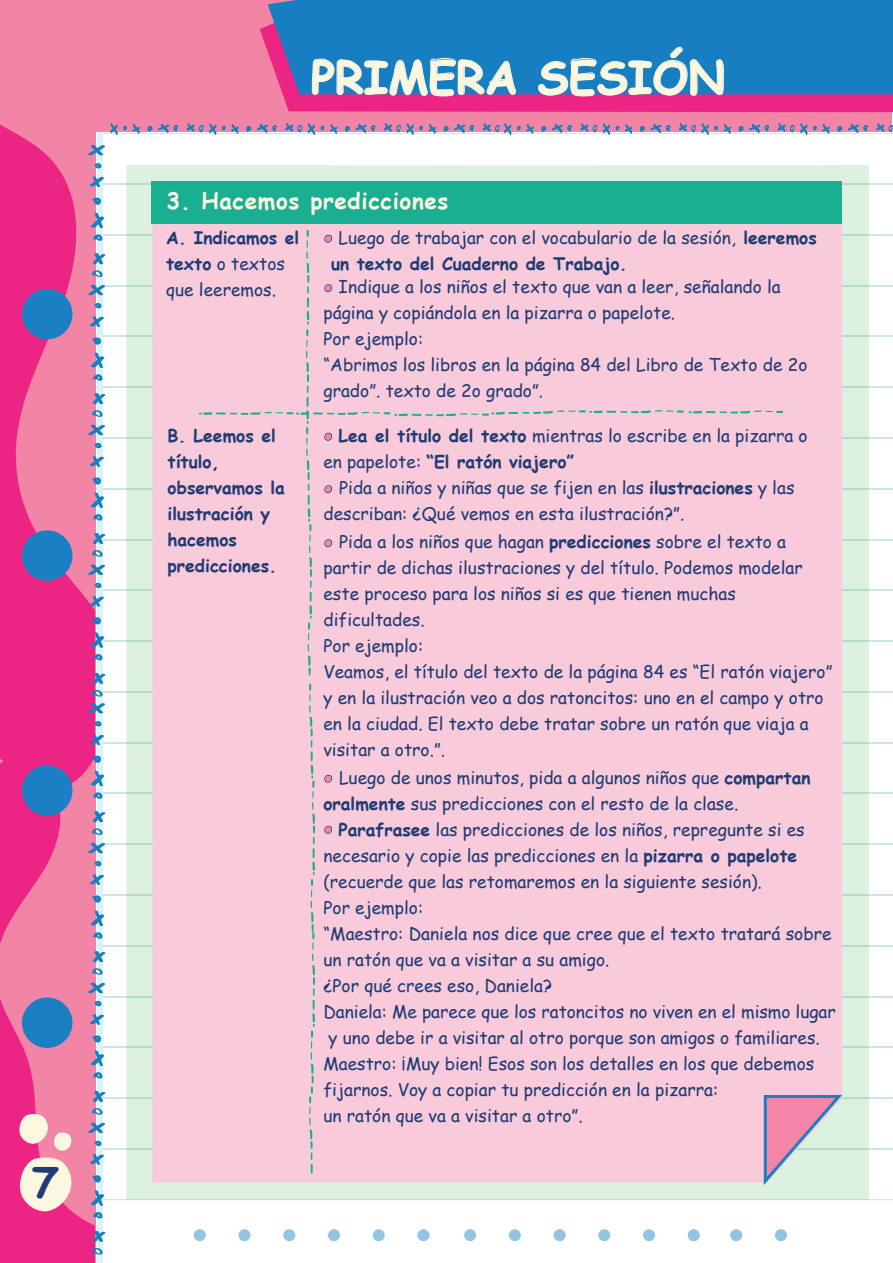
<style>
.page{position:relative;width:893px;height:1263px;background:#fff}
.page>*{position:absolute;margin:0;border:0;box-sizing:border-box;transform-origin:0 0}
.t1{font:700 45px "Comic Sans MS";color:#fbf6e0}
.t2{font:700 42.3px "Comic Sans MS";color:#203b75;scale:1.04 1}
.t3{font:700 22.5px "Comic Sans MS";letter-spacing:.025em;color:#faf6e1}
.t4{font:17.4px/26px "Comic Sans MS";color:#1f3c74}
.t5{font:700 17.4px/26px "Comic Sans MS";color:#1f3c74}
.s1{font-weight:700}
</style>
<div class="page">
<hr style="left:0;top:133px;width:893px;height:1px;background:#0f769e">
<hr style="left:0;top:1199px;width:893px;height:1px;background:#0f769e">
<hr style="left:0;top:1148px;width:893px;height:1px;background:#0f769e">
<hr style="left:0;top:1097px;width:893px;height:1px;background:#0f769e">
<hr style="left:0;top:1047px;width:893px;height:1px;background:#0f769e">
<hr style="left:0;top:996px;width:893px;height:1px;background:#0f769e">
<hr style="left:0;top:945px;width:893px;height:1px;background:#0f769e">
<hr style="left:0;top:894px;width:893px;height:1px;background:#0f769e">
<hr style="left:0;top:844px;width:893px;height:1px;background:#0f769e">
<hr style="left:0;top:793px;width:893px;height:1px;background:#0f769e">
<hr style="left:0;top:742px;width:893px;height:1px;background:#0f769e">
<hr style="left:0;top:691px;width:893px;height:1px;background:#0f769e">
<hr style="left:0;top:640px;width:893px;height:2px;background:#0f769e">
<hr style="left:0;top:590px;width:893px;height:1px;background:#0f769e">
<hr style="left:0;top:539px;width:893px;height:1px;background:#0f769e">
<hr style="left:0;top:488px;width:893px;height:1px;background:#0f769e">
<hr style="left:0;top:437px;width:893px;height:2px;background:#0f769e">
<hr style="left:0;top:387px;width:893px;height:1px;background:#0f769e">
<hr style="left:0;top:336px;width:893px;height:1px;background:#0f769e">
<hr style="left:0;top:285px;width:893px;height:1px;background:#0f769e">
<hr style="left:0;top:234px;width:893px;height:1px;background:#0f769e">
<hr style="left:0;top:184px;width:893px;height:1px;background:#0f769e">
<div style="left:97px;top:0;width:6px;height:1262px;background:#daf2fb"></div>
<div style="left:0;top:0;width:96px;height:1262px;background:#f285a6"></div>
<div style="left:94px;top:0;width:798px;height:132px;background:#f285a6"></div>
<svg style="left:147px;top:124px;width:31px;height:9px"></svg>
<svg style="left:133px;top:124px;width:7px;height:10px"></svg>
<svg style="left:110px;top:123px;width:17px;height:12px"></svg>
<svg style="left:285px;top:123px;width:17px;height:9px"></svg>
<svg style="left:257px;top:124px;width:20px;height:9px"></svg>
<svg style="left:246px;top:126px;width:5px;height:6px"></svg>
<svg style="left:222px;top:124px;width:17px;height:10px"></svg>
<svg style="left:187px;top:123px;width:29px;height:12px"></svg>
<svg style="left:356px;top:124px;width:19px;height:9px"></svg>
<svg style="left:345px;top:126px;width:5px;height:6px"></svg>
<svg style="left:330px;top:124px;width:7px;height:10px"></svg>
<svg style="left:308px;top:123px;width:16px;height:12px"></svg>
<svg style="left:443px;top:124px;width:31px;height:9px"></svg>
<svg style="left:429px;top:124px;width:7px;height:10px"></svg>
<svg style="left:384px;top:123px;width:39px;height:12px"></svg>
<svg style="left:580px;top:123px;width:17px;height:9px"></svg>
<svg style="left:552px;top:124px;width:20px;height:9px"></svg>
<svg style="left:541px;top:126px;width:5px;height:6px"></svg>
<svg style="left:517px;top:124px;width:17px;height:10px"></svg>
<svg style="left:483px;top:123px;width:28px;height:12px"></svg>
<svg style="left:651px;top:124px;width:19px;height:9px"></svg>
<svg style="left:640px;top:126px;width:5px;height:6px"></svg>
<svg style="left:625px;top:124px;width:7px;height:10px"></svg>
<svg style="left:603px;top:123px;width:16px;height:12px"></svg>
<svg style="left:738px;top:124px;width:31px;height:9px"></svg>
<svg style="left:724px;top:124px;width:7px;height:10px"></svg>
<svg style="left:679px;top:123px;width:39px;height:12px"></svg>
<svg style="left:876px;top:123px;width:17px;height:9px"></svg>
<svg style="left:848px;top:124px;width:20px;height:9px"></svg>
<svg style="left:837px;top:126px;width:5px;height:6px"></svg>
<svg style="left:813px;top:124px;width:17px;height:10px"></svg>
<svg style="left:778px;top:123px;width:29px;height:12px"></svg>
<svg style="left:0;top:124px;width:94px;height:610px;fill:#ec2584"></svg>
<svg style="left:92px;top:270px;width:11px;height:7px"></svg>
<svg style="left:93px;top:253px;width:12px;height:11px"></svg>
<svg style="left:93px;top:234px;width:10px;height:7px"></svg>
<svg style="left:91px;top:213px;width:13px;height:15px"></svg>
<svg style="left:92px;top:197px;width:9px;height:8px"></svg>
<svg style="left:90px;top:176px;width:14px;height:11px"></svg>
<svg style="left:94px;top:163px;width:8px;height:6px"></svg>
<svg style="left:88px;top:145px;width:17px;height:10px"></svg>
<svg style="left:92px;top:410px;width:11px;height:7px"></svg>
<svg style="left:93px;top:393px;width:12px;height:11px"></svg>
<svg style="left:93px;top:374px;width:10px;height:7px"></svg>
<svg style="left:91px;top:353px;width:13px;height:15px"></svg>
<svg style="left:92px;top:337px;width:9px;height:8px"></svg>
<svg style="left:90px;top:316px;width:14px;height:11px"></svg>
<svg style="left:94px;top:303px;width:8px;height:5px"></svg>
<svg style="left:88px;top:285px;width:17px;height:10px"></svg>
<svg style="left:92px;top:550px;width:11px;height:7px"></svg>
<svg style="left:93px;top:533px;width:12px;height:11px"></svg>
<svg style="left:93px;top:514px;width:10px;height:7px"></svg>
<svg style="left:91px;top:492px;width:13px;height:16px"></svg>
<svg style="left:92px;top:477px;width:9px;height:8px"></svg>
<svg style="left:90px;top:456px;width:14px;height:11px"></svg>
<svg style="left:94px;top:443px;width:8px;height:5px"></svg>
<svg style="left:88px;top:425px;width:17px;height:10px"></svg>
<svg style="left:92px;top:690px;width:11px;height:7px"></svg>
<svg style="left:93px;top:673px;width:12px;height:11px"></svg>
<svg style="left:93px;top:654px;width:10px;height:6px"></svg>
<svg style="left:91px;top:632px;width:13px;height:16px"></svg>
<svg style="left:92px;top:617px;width:9px;height:7px"></svg>
<svg style="left:90px;top:596px;width:14px;height:11px"></svg>
<svg style="left:94px;top:583px;width:8px;height:5px"></svg>
<svg style="left:88px;top:565px;width:17px;height:10px"></svg>
<svg style="left:94px;top:721px;width:8px;height:5px"></svg>
<svg style="left:88px;top:703px;width:17px;height:10px"></svg>
<div style="left:22px;top:530px;width:50px;height:51px;background:#1b80c3;border-radius:50%"></div>
<div style="left:22px;top:289px;width:50px;height:50px;background:#1b80c3;border-radius:50%"></div>
<svg style="left:260px;top:25px;width:633px;height:87px;fill:#ec2584"></svg>
<div style="left:268px;top:0;width:625px;height:94px;background:#177fc1"></div>
<svg style="left:312px;top:58px;width:204px;height:39px"></svg>
<svg style="left:538px;top:41px;width:186px;height:56px"></svg>
<div style="left:417px;top:1229px;width:12px;height:12px;background:#94c4e3;border-radius:50%"></div>
<svg style="left:373px;top:1229px;width:12px;height:12px"></svg>
<div style="left:328px;top:1229px;width:12px;height:12px;background:#94c4e3;border-radius:50%"></div>
<svg style="left:283px;top:1229px;width:12px;height:12px"></svg>
<svg style="left:238px;top:1229px;width:13px;height:12px"></svg>
<svg style="left:194px;top:1229px;width:12px;height:12px"></svg>
<svg style="left:688px;top:1229px;width:12px;height:12px"></svg>
<div style="left:643px;top:1229px;width:12px;height:12px;background:#94c4e3;border-radius:50%"></div>
<svg style="left:598px;top:1229px;width:12px;height:12px"></svg>
<div style="left:554px;top:1229px;width:12px;height:12px;background:#94c4e3;border-radius:50%"></div>
<svg style="left:509px;top:1229px;width:12px;height:12px"></svg>
<svg style="left:464px;top:1229px;width:12px;height:12px"></svg>
<div style="left:775px;top:1229px;width:12px;height:12px;background:#94c4e3;border-radius:50%"></div>
<svg style="left:730px;top:1229px;width:12px;height:12px"></svg>
<svg style="left:0;top:734px;width:105px;height:528px"></svg>
<div style="left:126px;top:165px;width:743px;height:1035px;background:#dcf1df"></div>
<div style="left:152px;top:223px;width:690px;height:959px;background:#f9cada"></div>
<svg style="left:764px;top:1095px;width:78px;height:90px"></svg>
<div style="left:152px;top:181px;width:690px;height:42px;background:#19af90"></div>
<svg style="left:309px;top:684px;width:6px;height:490px"></svg>
<svg style="left:324px;top:775px;width:8px;height:8px"></svg>
<svg style="left:324px;top:826px;width:8px;height:8px"></svg>
<div style="left:199px;top:230px;width:584px;height:445px;background:#f9cada"></div>
<h2 class="t2" style="left:32px;top:1152px;width:27px">7</h2>
<h1 class="t1" style="left:311px;top:44px;width:415px">PRIMERA SESIÓN</h1>
<p class="t3" style="left:166px;top:185px;width:284px">3. Hacemos predicciones</p>
<p class="t4" style="left:166px;top:224px;width:135px"><span class="s1">A. Indicamos el texto</span> o textos que leeremos.</p>
<p class="t5" style="left:168px;top:422px;width:119px">B. Leemos el título, observamos la ilustración y hacemos predicciones.</p>
<p class="t4" style="left:331px;top:224px;width:487px;text-indent:8px">Luego de trabajar con el vocabulario de la sesión, <span class="s1">leeremos un texto del Cuaderno de Trabajo.</span></p>
<p class="t4" style="left:323px;top:274px;width:486px;text-indent:15px">Indique a los niños el texto que van a leer, señalando la página y copiándola en la pizarra o papelote.<br>Por ejemplo:<br>“Abrimos los libros en la página 84 del Libro de Texto de 2o grado”. texto de 2o grado”.</p>
<p class="t4" style="left:323px;top:422px;width:486px;text-indent:15px"><span class="s1">Lea el título del texto</span> mientras lo escribe en la pizarra o en papelote: <span class="s1">“El ratón viajero”</span></p>
<p class="t4" style="left:323px;top:475px;width:472px;text-indent:16px">Pida a niños y niñas que se fijen en las <span class="s1">ilustraciones</span> y las describan: ¿Qué vemos en esta ilustración?”.</p>
<p class="t4" style="left:323px;top:529px;width:511px;text-indent:16px">Pida a los niños que hagan <span class="s1">predicciones</span> sobre el texto a partir de dichas ilustraciones y del título. Podemos modelar este proceso para los niños si es que tienen muchas dificultades.<br>Por ejemplo:<br>Veamos, el título del texto de la página 84 es “El ratón viajero” y en la ilustración veo a dos ratoncitos: uno en el campo y otro en la ciudad. El texto debe tratar sobre un ratón que viaja a visitar a otro.”.</p>
<p class="t4" style="left:323px;top:764px;width:488px;text-indent:16px">Luego de unos minutos, pida a algunos niños que <span class="s1">compartan oralmente</span> sus predicciones con el resto de la clase.</p>
<p class="t4" style="left:323px;top:816px;width:514px;text-indent:15px"><span class="s1">Parafrasee</span> las predicciones de los niños, repregunte si es necesario y copie las predicciones en la <span class="s1">pizarra o papelote </span>(recuerde que las retomaremos en la siguiente sesión).<br>Por ejemplo:<br>“Maestro: Daniela nos dice que cree que el texto tratará sobre un ratón que va a visitar a su amigo.<br>¿Por qué crees eso, Daniela?<br>Daniela: Me parece que los ratoncitos no viven en el mismo lugar y uno debe ir a visitar al otro porque son amigos o familiares.<br>Maestro: ¡Muy bien! Esos son los detalles en los que debemos fijarnos. Voy a copiar tu predicción en la pizarra:<br>un ratón que va a visitar a otro”.</p>
</div>
